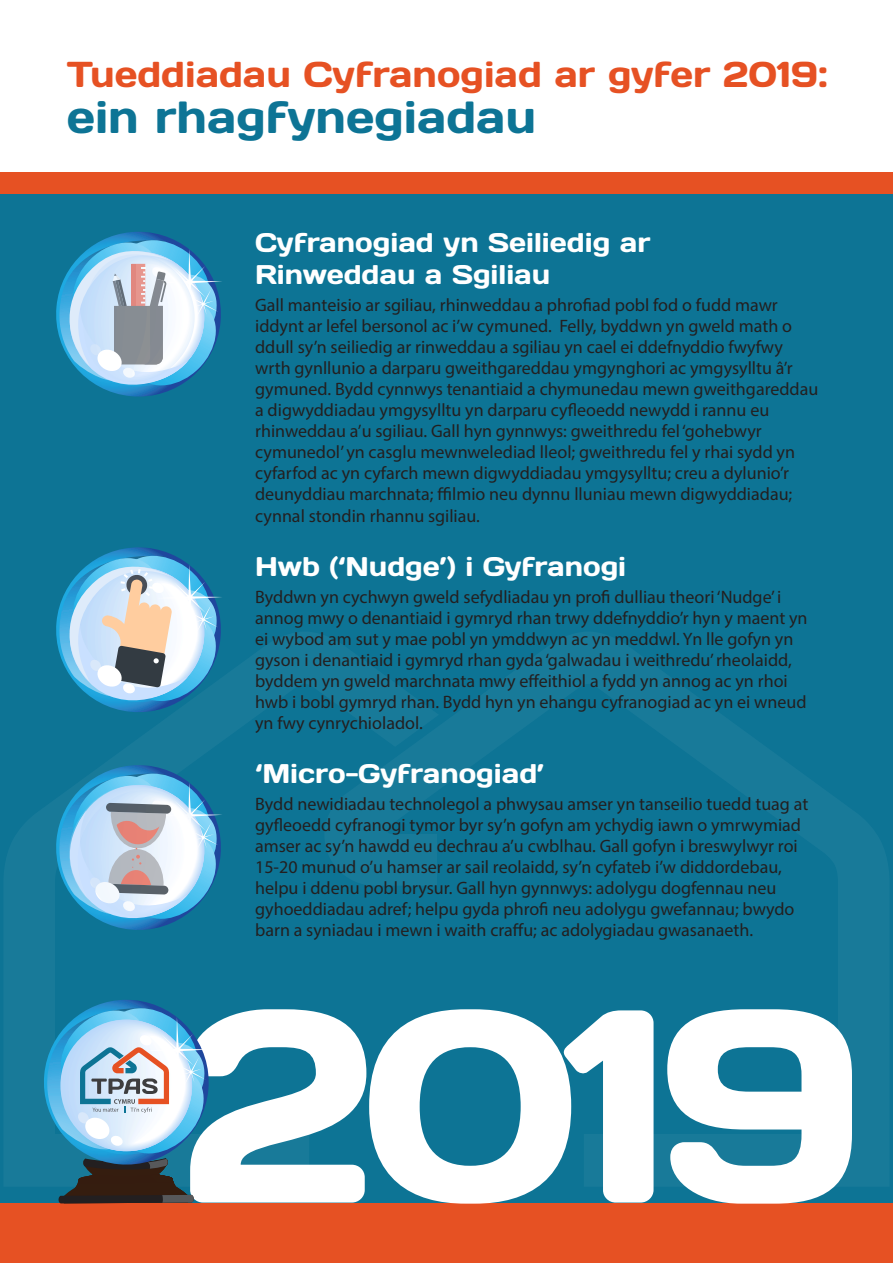
<style>
.page{position:relative;width:893px;height:1263px;background:#fff}
.page>*{position:absolute;margin:0;border:0;box-sizing:border-box;transform-origin:0 0}
.t1{font:274.5px "Days";color:#fff}
.t2{font:45px "Days";color:#0d7495}
.t3{font:36px "Days";color:#e65123}
.t4{font:27px/32.4px "Days";color:#fff}
.t5{font:18px/21px "Myriad Pro";color:#231f20}
</style>
<div class="page">
<div style="left:0;top:174px;width:893px;height:1046px;background:#0d7495"></div>
<svg style="left:439px;top:632px;width:450px;height:554px"></svg>
<svg style="left:4px;top:632px;width:435px;height:554px"></svg>
<div style="left:0;top:172px;width:893px;height:22px;background:#e65123"></div>
<div style="left:0;top:1203px;width:893px;height:60px;background:#e65123"></div>
<svg style="left:51px;top:765px;width:174px;height:173px"></svg>
<svg style="left:56px;top:232px;width:166px;height:165px"></svg>
<svg style="left:51px;top:547px;width:174px;height:174px"></svg>
<svg style="left:39px;top:1000px;width:174px;height:203px"></svg>
<p class="t3" style="left:67px;top:51px;width:762px">Tueddiadau Cyfranogiad ar gyfer 2019:</p>
<p class="t2" style="left:67px;top:88px;width:471px">ein rhagfynegiadau</p>
<p class="t4" style="left:255px;top:225px;width:397px">Cyfranogiad yn Seiliedig ar<br>Rinweddau a Sgiliau</p>
<p class="t5" style="left:255px;top:294px;width:565px">Gall manteisio ar sgiliau, rhinweddau a phrofiad pobl fod o fudd mawr iddynt ar lefel bersonol ac i’w cymuned. Felly, byddwn yn gweld math o ddull sy’n seiliedig ar rinweddau a sgiliau yn cael ei ddefnyddio fwyfwy wrth gynllunio a darparu gweithgareddau ymgynghori ac ymgysylltu â’r gymuned. Bydd cynnwys tenantiaid a chymunedau mewn gweithgareddau a digwyddiadau ymgysylltu yn darparu cyfleoedd newydd i rannu eu rhinweddau a’u sgiliau. Gall hyn gynnwys: gweithredu fel ‘gohebwyr cymunedol’ yn casglu mewnwelediad lleol; gweithredu fel y rhai sydd yn cyfarfod ac yn cyfarch mewn digwyddiadau ymgysylltu; creu a dylunio’r deunyddiau marchnata; ffilmio neu dynnu lluniau mewn digwyddiadau; cynnal stondin rhannu sgiliau.</p>
<p class="t4" style="left:255px;top:549px;width:373px">Hwb (‘Nudge’) i Gyfranogi</p>
<p class="t5" style="left:255px;top:586px;width:554px">Byddwn yn cychwyn gweld sefydliadau yn profi dulliau theori ‘Nudge’ i annog mwy o denantiaid i gymryd rhan trwy ddefnyddio’r hyn y maent yn ei wybod am sut y mae pobl yn ymddwyn ac yn meddwl. Yn lle gofyn yn gyson i denantiaid i gymryd rhan gyda ‘galwadau i weithredu’ rheolaidd, byddem yn gweld marchnata mwy effeithiol a fydd yn annog ac yn rhoi hwb i bobl gymryd rhan. Bydd hyn yn ehangu cyfranogiad ac yn ei wneud yn fwy cynrychioladol.</p>
<p class="t4" style="left:255px;top:756px;width:291px">‘Micro-Gyfranogiad’</p>
<p class="t5" style="left:255px;top:793px;width:555px">Bydd newidiadau technolegol a phwysau amser yn tanseilio tuedd tuag at gyfleoedd cyfranogi tymor byr sy’n gofyn am ychydig iawn o ymrwymiad amser ac sy’n hawdd eu dechrau a’u cwblhau. Gall gofyn i breswylwyr roi 15-20 munud o’u hamser ar sail reolaidd, sy’n cyfateb i’w diddordebau, helpu i ddenu pobl brysur. Gall hyn gynnwys: adolygu dogfennau neu gyhoeddiadau adref; helpu gyda phrofi neu adolygu gwefannau; bwydo barn a syniadau i mewn i waith craffu; ac adolygiadau gwasanaeth.</p>
<p class="t1" style="left:182px;top:930px;width:683px">2019</p>
</div>
